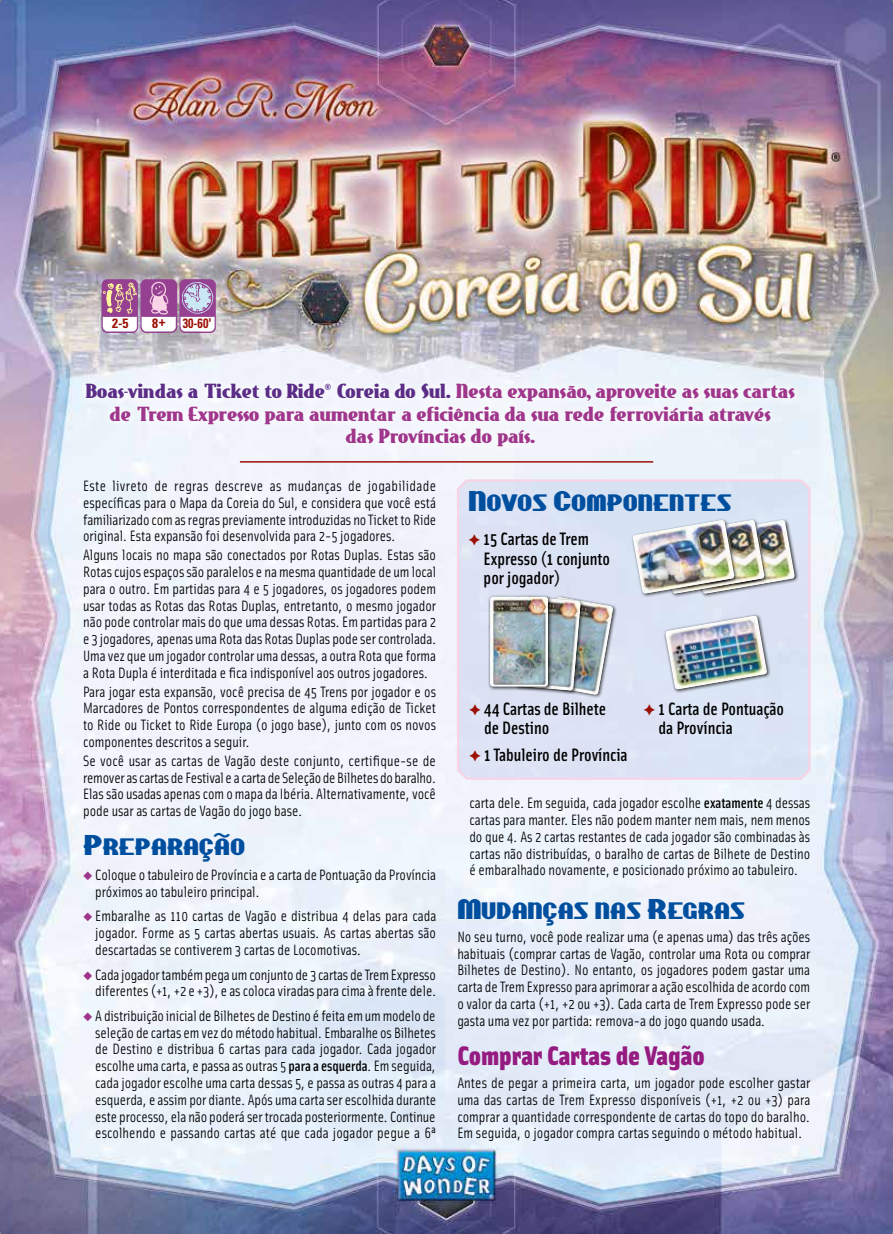
<style>
.page{position:relative;width:893px;height:1234px;background:#fff}
.page>*{position:absolute;margin:0;border:0;box-sizing:border-box;transform-origin:0 0}
.t1{font:900 27px "Solex";letter-spacing:-.005em;color:#951b81}
.t2{font:24.3px "Chippewa Falls NF";letter-spacing:-.005em;color:#004f9f;scale:1.11 1}
.t3{font:19.8px/22.5px "East Market";color:#9f368b;text-align:center;scale:.95 1}
.t4{font:500 18px/19.5px "Solex";letter-spacing:-.005em;color:#000}
.t5{font:15px/16.8px "Solex";letter-spacing:-.005em;color:#000;text-align:justify}
.t6{font:700 condensed 13.5px "Univers";color:#9c1006;scale:.9 1}
.t7{font:700 condensed 13.5px "Univers";color:#9c1006}
.s1{color:#5b2d87}
.s2{color:#9f368b}
.s3{font-weight:500}
.s4{color:#9c1006}
</style>
<div class="page">
<img style="left:0;top:0;width:893px;height:1233px">
<div style="left:77px;top:374px;width:727px;height:82px;background:#f2f5fc"></div>
<hr style="left:240px;top:461px;width:413px;height:1px;background:#9c1006">
<img style="left:101px;top:279px;width:115px;height:53px">
<svg style="left:456px;top:477px;width:356px;height:303px;background:#dce2f3"></svg>
<div style="left:691px;top:518px;width:108px;height:80px;background:#000;opacity:.75"></div>
<div style="left:661px;top:518px;width:108px;height:80px;background:#dce2f4"></div>
<div style="left:631px;top:518px;width:108px;height:80px;background:#000;opacity:.75"></div>
<img style="left:734px;top:520px;width:61px;height:73px">
<img style="left:633px;top:520px;width:101px;height:73px">
<div style="left:539px;top:595px;width:78px;height:103px;background:#000;opacity:.75"></div>
<img style="left:516px;top:596px;width:97px;height:98px">
<img style="left:552px;top:596px;width:29px;height:94px">
<div style="left:488px;top:594px;width:64px;height:96px;background:#000;opacity:.75"></div>
<img style="left:490px;top:596px;width:58px;height:90px">
<div style="left:663px;top:613px;width:108px;height:80px;background:#000;opacity:.75"></div>
<img style="left:666px;top:615px;width:100px;height:74px">
<p class="t7" style="left:112px;top:314px;width:18px">2-5</p>
<p class="t7" style="left:152px;top:313px;width:15px">8+</p>
<p class="t6" style="left:183px;top:314px;width:33px">30-60'</p>
<h3 class="t3" style="left:86px;top:379px;width:748px"><span class="s1">Boas-vindas a Ticket to Ride® Coreia do Sul.</span> Nesta expansão, aproveite as suas cartas de Trem Expresso para aumentar a eficiência da sua rede ferroviária através<br>das Províncias do país.</h3>
<p class="t5" style="left:83px;top:477px;width:355px">Este livreto de regras descreve as mudanças de jogabilidade específicas para o Mapa da Coreia do Sul, e considera que você está familiarizado com as regras previamente introduzidas no Ticket to Ride original. Esta expansão foi desenvolvida para 2-5 jogadores.</p>
<p class="t5" style="left:83px;top:546px;width:355px">Alguns locais no mapa são conectados por Rotas Duplas. Estas são Rotas cujos espaços são paralelos e na mesma quantidade de um local para o outro. Em partidas para 4 e 5 jogadores, os jogadores podem usar todas as Rotas das Rotas Duplas, entretanto, o mesmo jogador não pode controlar mais do que uma dessas Rotas. Em partidas para 2 e 3 jogadores, apenas uma Rota das Rotas Duplas pode ser controlada.<br>Uma vez que um jogador controlar uma dessas, a outra Rota que forma a Rota Dupla é interditada e fica indisponível aos outros jogadores.</p>
<p class="t5" style="left:83px;top:682px;width:354px">Para jogar esta expansão, você precisa de 45 Trens por jogador e os Marcadores de Pontos correspondentes de alguma edição de Ticket to Ride ou Ticket to Ride Europa (o jogo base), junto com os novos componentes descritos a seguir.</p>
<p class="t5" style="left:83px;top:751px;width:355px">Se você usar as cartas de Vagão deste conjunto, certifique-se de remover as cartas de Festival e a carta de Seleção de Bilhetes do baralho.<br>Elas são usadas apenas com o mapa da Ibéria. Alternativamente, você pode usar as cartas de Vagão do jogo base.</p>
<h2 class="t2" style="left:83px;top:828px;width:147px">Preparação</h2>
<p class="t5" style="left:95px;top:865px;width:342px;text-indent:-12px"><span class="s2">◆</span> Coloque o tabuleiro de Província e a carta de Pontuação da Província próximos ao tabuleiro principal.</p>
<p class="t5" style="left:95px;top:906px;width:343px;text-indent:-12px"><span class="s2">◆</span> Embaralhe as 110 cartas de Vagão e distribua 4 delas para cada jogador. Forme as 5 cartas abertas usuais. As cartas abertas são descartadas se contiverem 3 cartas de Locomotivas.</p>
<p class="t5" style="left:83px;top:965px;width:355px;text-align:right"><span class="s2">◆</span> Cada jogador também pega um conjunto de 3 cartas de Trem Expresso diferentes (+1, +2 e +3), e as coloca viradas para cima à frente dele.</p>
<p class="t5" style="left:95px;top:1006px;width:343px;text-indent:-12px"><span class="s2">◆</span> A distribuição inicial de Bilhetes de Destino é feita em um modelo de seleção de cartas em vez do método habitual. Embaralhe os Bilhetes de Destino e distribua 6 cartas para cada jogador. Cada jogador escolhe uma carta, e passa as outras 5 <span class="s3">para a esquerda</span>. Em seguida, cada jogador escolhe uma carta dessas 5, e passa as outras 4 para a esquerda, e assim por diante. Após uma carta ser escolhida durante este processo, ela não poderá ser trocada posteriormente. Continue escolhendo e passando cartas até que cada jogador pegue a 6ª</p>
<h2 class="t2" style="left:469px;top:484px;width:239px">Novos Componentes</h2>
<p class="t4" style="left:484px;top:528px;width:128px;text-indent:-15px"><span class="s4">✦</span> 15 Cartas de Trem<br>Expresso (1 conjunto por jogador)</p>
<p class="t4" style="left:484px;top:697px;width:124px;text-indent:-15px"><span class="s4">✦</span> 44 Cartas de Bilhete de Destino</p>
<p class="t4" style="left:658px;top:698px;width:127px;text-indent:-15px"><span class="s4">✦</span> 1 Carta de Pontuação da Província</p>
<p class="t4" style="left:469px;top:743px;width:160px"><span class="s4">✦</span> 1 Tabuleiro de Província</p>
<p class="t5" style="left:469px;top:794px;width:342px">carta dele. Em seguida, cada jogador escolhe <span class="s3">exatamente</span> 4 dessas cartas para manter. Eles não podem manter nem mais, nem menos do que 4. As 2 cartas restantes de cada jogador são combinadas às cartas não distribuídas, o baralho de cartas de Bilhete de Destino é embaralhado novamente, e posicionado próximo ao tabuleiro.</p>
<h2 class="t2" style="left:457px;top:892px;width:261px">Mudanças nas Regras</h2>
<p class="t5" style="left:457px;top:927px;width:354px">No seu turno, você pode realizar uma (e apenas uma) das três ações habituais (comprar cartas de Vagão, controlar uma Rota ou comprar Bilhetes de Destino). No entanto, os jogadores podem gastar uma carta de Trem Expresso para aprimorar a ação escolhida de acordo com o valor da carta (+1, +2 ou +3). Cada carta de Trem Expresso pode ser gasta uma vez por partida: remova-a do jogo quando usada.</p>
<h1 class="t1" style="left:457px;top:1036px;width:249px">Comprar Cartas de Vagão</h1>
<p class="t5" style="left:457px;top:1073px;width:355px">Antes de pegar a primeira carta, um jogador pode escolher gastar uma das cartas de Trem Expresso disponíveis (+1, +2 ou +3) para comprar a quantidade correspondente de cartas do topo do baralho.<br>Em seguida, o jogador compra cartas seguindo o método habitual.</p>
</div>
